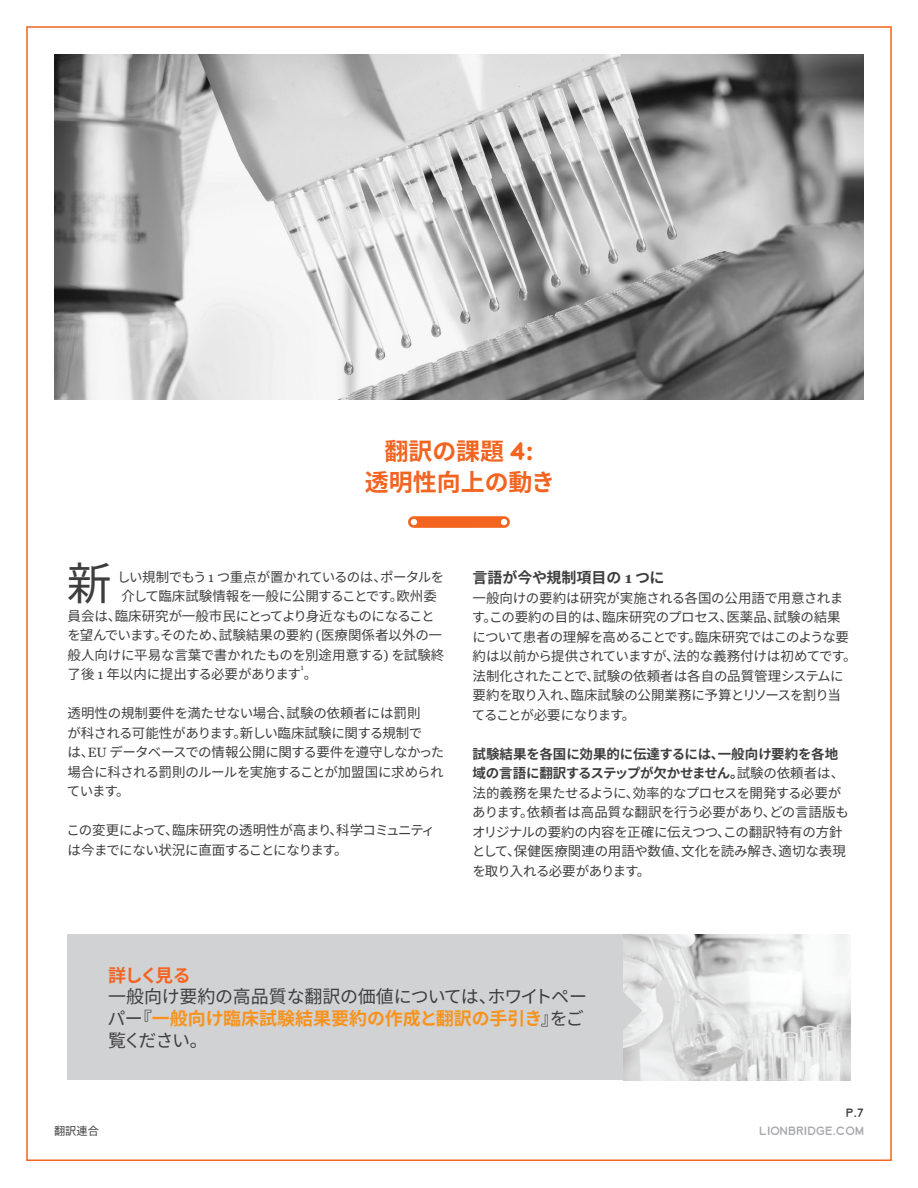
<style>
.page{position:relative;width:918px;height:1188px;background:#fff}
.page>*{position:absolute;margin:0;border:0;box-sizing:border-box;transform-origin:0 0}
.Lion_Body{font:45px "Noto Sans CJ Kjp";color:#3e3e3f}
.Lion_Main_Title{font:700 24px/31.5px "Noto Sans CJ Kjp";color:#f36421;text-align:center}
.t1{font:18px/21.6px "Noto Sans CJ Kjp";letter-spacing:-.02em;color:#3e3e3f}
.t2{font:700 18px "Noto Sans CJ Kjp";letter-spacing:-.11em;color:#f36421}
.t3{font:700 15px "Noto Sans CJ Kjp";color:#3e3e3f}
.t4{font:13.5px/19.5px "Noto Sans CJ Kjp";letter-spacing:-.02em;color:#3e3e3f}
.t5{font:13.5px "Noto Sans CJ Kjp";letter-spacing:-.04em;color:#3e3e3f}
.Lion_Intro{font:11.25px "Lionbridge Sans";color:#a8a9ad}
.Lion_Intro-2{font:11.25px "Noto Sans CJ Kjp";color:#3e3e3f}
.Lion_Intro-3{font:11.25px "Lionbridge Sans";color:#3e3e3f}
.t6{font:7.8px "Georgia";color:#3e3e3f}
.s1{font-family:"Lionbridge Sans"}
.s2{font-family:"Georgia"}
.s3{font-weight:700}
.s4{font-weight:700;color:#f7931d}
.s5{color:#413f41}
</style>
<div class="page">
<img style="left:54px;top:54px;width:810px;height:346px">
<svg style="left:408px;top:516px;width:102px;height:12px"></svg>
<img style="left:623px;top:934px;width:227px;height:146px">
<div style="left:68px;top:934px;width:555px;height:146px;background:#d1d2d4"></div>
<svg style="left:623px;top:992px;width:19px;height:38px"></svg>
<p class="Lion_Main_Title" style="left:365px;top:436px;width:192px">翻訳の課題 <span class="s1">4</span>:<br>透明性向上の動き</p>
<p class="Lion_Body" style="left:67px;top:558px;width:46px">新</p>
<p class="t5" style="left:117px;top:569px;width:329px">しい規制でもう <span class="s2">1</span> つ重点が置かれているのは、ポータルを</p>
<p class="t4" style="left:122px;top:587px;width:317px">介して臨床試験情報を一般に公開することです。欧州委</p>
<p class="t4" style="left:68px;top:606px;width:369px">員会は、臨床研究が一般市民にとってより身近なものになること</p>
<p class="t4" style="left:67px;top:626px;width:376px">を望んでいます。そのため、試験結果の要約 <span class="s2">(</span>医療関係者以外の一</p>
<p class="t4" style="left:68px;top:645px;width:378px">般人向けに平易な言葉で書かれたものを別途用意する<span class="s2">)</span> を試験終</p>
<p class="t4" style="left:68px;top:665px;width:251px">了後 <span class="s2">1</span> 年以内に提出する必要があります。</p>
<p class="t6" style="left:300px;top:663px;width:5px">1</p>
<p class="t4" style="left:67px;top:704px;width:379px">透明性の規制要件を満たせない場合、試験の依頼者には罰則<br>が科される可能性があります。新しい臨床試験に関する規制で<br>は、<span class="s2">EU</span> データベースでの情報公開に関する要件を遵守しなかった場合に科される罰則のルールを実施することが加盟国に求められています。</p>
<p class="t4" style="left:67px;top:821px;width:370px">この変更によって、臨床研究の透明性が高まり、科学コミュニティは今までにない状況に直面することになります。</p>
<p class="t3" style="left:472px;top:569px;width:194px">言語が今や規制項目の <span class="s2">1</span> つに</p>
<p class="t4" style="left:472px;top:588px;width:386px">一般向けの要約は研究が実施される各国の公用語で用意されます。この要約の目的は、臨床研究のプロセス、医薬品、試験の結果について患者の理解を高めることです。臨床研究ではこのような要約は以前から提供されていますが、法的な義務付けは初めてです。法制化されたことで、試験の依頼者は各自の品質管理システムに要約を取り入れ、臨床試験の公開業務に予算とリソースを割り当てることが必要になります。</p>
<p class="t4" style="left:472px;top:744px;width:378px"><span class="s3">試験結果を各国に効果的に伝達するには、一般向け要約を各地域の言語に翻訳するステップが欠かせません。</span>試験の依頼者は、法的義務を果たせるように、効率的なプロセスを開発する必要があります。依頼者は高品質な翻訳を行う必要があり、どの言語版もオリジナルの要約の内容を正確に伝えつつ、この翻訳特有の方針として、保健医療関連の用語や数値、文化を読み解き、適切な表現を取り入れる必要があります。</p>
<p class="t2" style="left:108px;top:966px;width:84px">詳しく見る</p>
<p class="t1" style="left:107px;top:986px;width:481px">一般向け要約の高品質な翻訳の価値については、ホワイトペーパー『<span class="s4">一般向け臨床試験結果要約の作成と翻訳の手引き</span><span class="s5">』をご覧ください。</span></p>
<p class="Lion_Intro-2" style="left:54px;top:1124px;width:46px">翻訳連合</p>
<p class="Lion_Intro-3" style="left:846px;top:1105px;width:20px">P.7</p>
<p class="Lion_Intro" style="left:759px;top:1123px;width:106px">LIONBRIDGE.COM</p>
</div>
